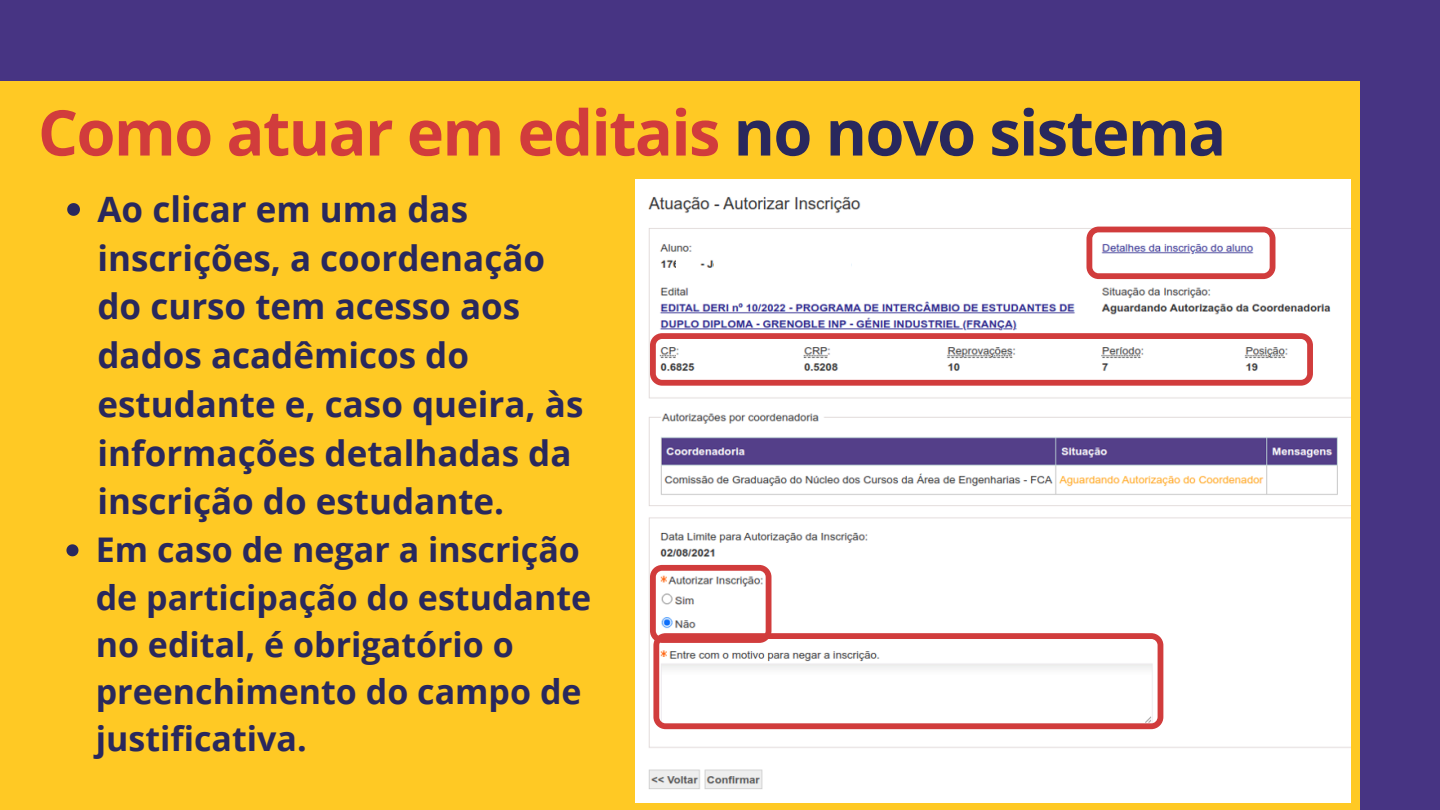
<style>
.page{position:relative;width:1440px;height:810px;background:#473483}
.page>*{position:absolute;margin:0;border:0;box-sizing:border-box;transform-origin:0 0}
.t1{font:700 63px "Open Sans";letter-spacing:-.025em;color:#d13c3c}
.t2{font:700 35px/48.8px "Open Sans";color:#29285d}
.t3{font:700 34px/47.2px "Open Sans";color:#29285d}
.s1{color:#29285d}
</style>
<div class="page">
<div style="left:0;top:81px;width:1359px;height:729px;background:#ffc924"></div>
<img style="left:636px;top:180px;width:714px;height:623px">
<svg style="left:650px;top:333px;width:663px;height:53px;background:#ecc"></svg>
<div style="left:676px;top:253px;width:24px;height:26px;background:#fff"></div>
<div style="left:715px;top:254px;width:136px;height:26px;background:#fff"></div>
<svg style="left:67px;top:203px;width:13px;height:13px"></svg>
<svg style="left:66px;top:544px;width:12px;height:12px"></svg>
<svg style="left:650px;top:485px;width:314px;height:158px;background:#f8f3f3"></svg>
<svg style="left:653px;top:633px;width:510px;height:96px;background:#f5e0e0"></svg>
<svg style="left:1086px;top:227px;width:189px;height:52px;background:#e9c3c8"></svg>
<h1 class="t1" style="left:38px;top:88px;width:1190px">Como atuar em editais <span class="s1">no novo sistema</span></h1>
<p class="t2" style="left:97px;top:184px;width:487px">Ao clicar em uma das inscrições, a coordenação do curso tem acesso aos dados acadêmicos do estudante e, caso queira, às informações detalhadas da inscrição do estudante.</p>
<p class="t3" style="left:96px;top:526px;width:497px">Em caso de negar a inscrição de participação do estudante no edital, é obrigatório o preenchimento do campo de justificativa.</p>
</div>
